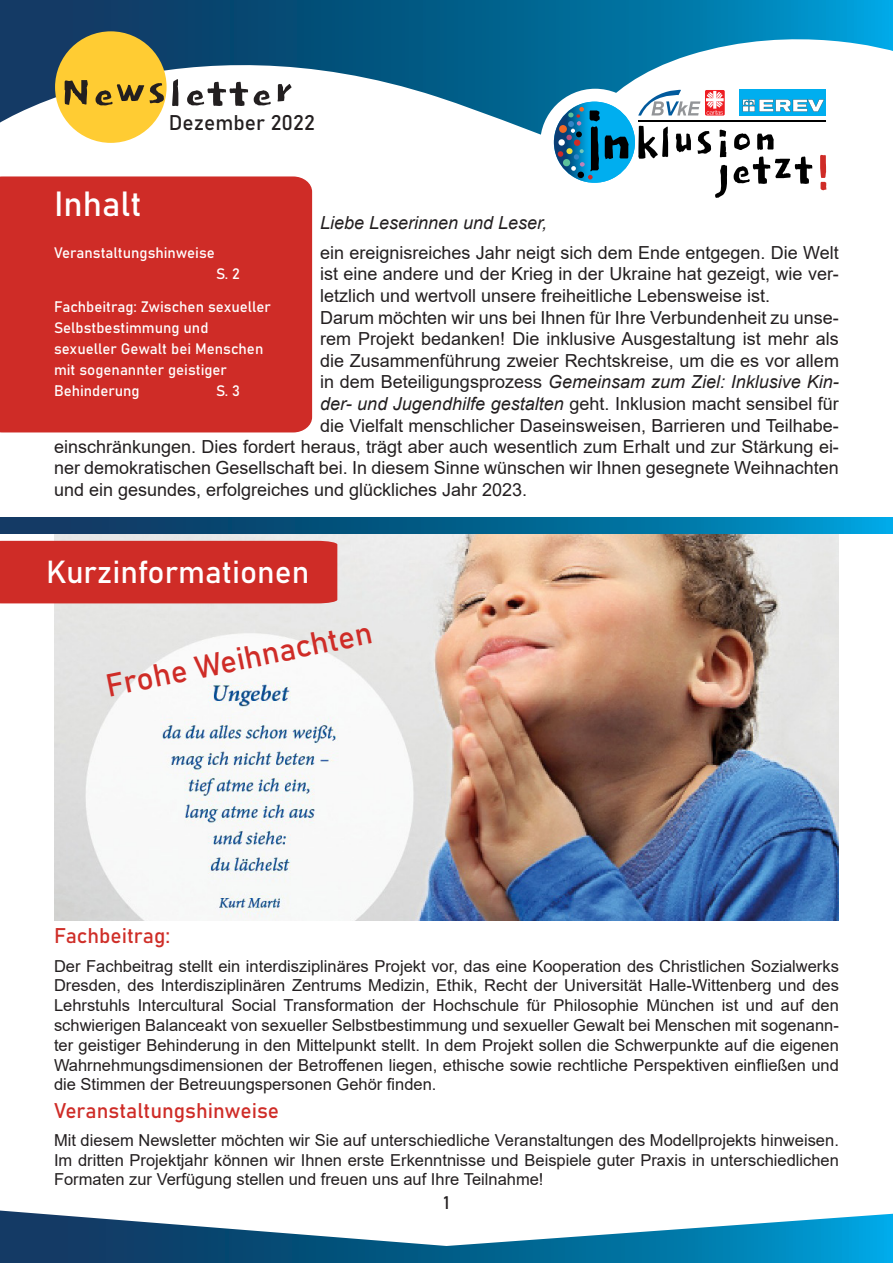
<style>
.page{position:relative;width:893px;height:1263px;background:#fff}
.page>*{position:absolute;margin:0;border:0;box-sizing:border-box;transform-origin:0 0}
.t1{font:34.5px "Bahnschrift";color:#fff}
.t2{font:31.5px "Bahnschrift";color:#fff}
.t3{font:31.5px "Bahnschrift";color:#cf2c27}
.t4{font:21px "Bahnschrift";color:#cf2c27}
.t5{font:21px "Bahnschrift";color:#231f20}
.t6{font:21px "Bahnschrift";color:#cf2e28}
.t7{font:18px/21.6px "Arial";color:#231f20;text-align:justify}
.t8{font:italic 18px "Arial";color:#231f20}
.t9{font:18px "Bahnschrift";color:#231f20}
.t10{font:16.5px/19.8px "Arial";color:#231f20;text-align:justify}
.t11{font:15px/21px "Bahnschrift";color:#fff}
.s1{font-style:normal}
.s2{font-style:italic}
</style>
<div class="page">
<img style="left:54px;top:533px;width:785px;height:388px">
<svg style="left:0;top:0;width:893px;height:148px"></svg>
<div style="left:540px;top:89px;width:110px;height:110px;background:#fff;border-radius:50%"></div>
<div style="left:55px;top:31px;width:112px;height:112px;background:#fc3;border-radius:50%"></div>
<img style="left:554px;top:102px;width:81px;height:81px;border-radius:41px">
<hr style="left:639px;top:120px;width:187px;height:2px;background:#000">
<svg style="left:638px;top:126px;width:30px;height:33px"></svg>
<svg style="left:676px;top:133px;width:15px;height:19px"></svg>
<svg style="left:697px;top:131px;width:14px;height:23px"></svg>
<svg style="left:720px;top:130px;width:6px;height:27px"></svg>
<svg style="left:734px;top:133px;width:16px;height:17px"></svg>
<svg style="left:757px;top:134px;width:17px;height:16px"></svg>
<svg style="left:734px;top:156px;width:78px;height:28px"></svg>
<svg style="left:715px;top:165px;width:12px;height:33px"></svg>
<svg style="left:820px;top:155px;width:6px;height:35px"></svg>
<svg style="left:558px;top:107px;width:71px;height:72px;background:#2482aa"></svg>
<svg style="left:638px;top:90px;width:87px;height:26px"></svg>
<div style="left:740px;top:90px;width:86px;height:26px;background:#00aeef"></div>
<svg style="left:743px;top:99px;width:81px;height:13px"></svg>
<svg style="left:65px;top:79px;width:227px;height:27px"></svg>
<svg style="left:0;top:1210px;width:893px;height:53px"></svg>
<div style="left:0;top:176px;width:312px;height:256px;background:#cf2c27"></div>
<div style="left:0;top:541px;width:337px;height:62px;background:#cf2c27"></div>
<svg style="left:0;top:517px;width:893px;height:16px;background:#04618f"></svg>
<p class="t5" style="left:169px;top:107px;width:148px">Dezember 2022</p>
<p class="t1" style="left:54px;top:177px;width:89px">Inhalt</p>
<p class="t8" style="left:320px;top:211px;width:229px">Liebe Leserinnen und Leser,</p>
<p class="t7" style="left:320px;top:242px;width:520px">ein ereignisreiches Jahr neigt sich dem Ende entgegen. Die Welt ist eine andere und der Krieg in der Ukraine hat gezeigt, wie ver&shy;letzlich und wertvoll unsere freiheitliche Lebensweise ist.</p>
<p class="t7" style="left:320px;top:306px;width:520px">Darum möchten wir uns bei Ihnen für Ihre Verbundenheit zu unse-</p>
<p class="t7" style="left:320px;top:328px;width:520px">rem Projekt bedanken! Die inklusive Ausgestaltung ist mehr als</p>
<p class="t7" style="left:320px;top:350px;width:520px">die Zusammenführung zweier Rechtskreise, um die es vor allem</p>
<p class="t8" style="left:320px;top:370px;width:520px"><span class="s1">in dem Beteiligungsprozess</span> Gemeinsam zum Ziel: Inklusive Kin-</p>
<p class="t7" style="left:320px;top:393px;width:520px"><span class="s2">der- und Jugendhilfe gestalten</span> geht. Inklusion macht sensibel für</p>
<p class="t7" style="left:320px;top:414px;width:520px">die Vielfalt menschlicher Daseinsweisen, Barrieren und Teilhabe-</p>
<p class="t7" style="left:54px;top:435px;width:786px">einschränkungen. Dies fordert heraus, trägt aber auch wesentlich zum Erhalt und zur Stärkung ei-</p>
<p class="t7" style="left:54px;top:457px;width:786px">ner demokratischen Gesellschaft bei. In diesem Sinne wünschen wir Ihnen gesegnete Weihnachten</p>
<p class="t7" style="left:54px;top:478px;width:475px">und ein gesundes, erfolgreiches und glückliches Jahr 2023.</p>
<p class="t11" style="left:54px;top:241px;width:162px">Veranstaltungshinweise</p>
<p class="t11" style="left:216px;top:262px;width:25px">S. 2</p>
<p class="t11" style="left:54px;top:295px;width:218px">Fachbeitrag: Zwischen sexueller<br>Selbstbestimmung und sexueller Gewalt bei Menschen mit sogenannter geistiger<br>Behinderung</p>
<p class="t11" style="left:216px;top:379px;width:26px">S. 3</p>
<p class="t2" style="left:46px;top:548px;width:265px">Kurzinformationen</p>
<p class="t3" style="left:102px;top:661px;width:272px;rotate:-11deg">Frohe Weihnachten</p>
<p class="t6" style="left:54px;top:920px;width:118px">Fachbeitrag:</p>
<p class="t10" style="left:54px;top:956px;width:786px">Der Fachbeitrag stellt ein interdisziplinäres Projekt vor, das eine Kooperation des Christlichen Sozialwerks Dresden, des Interdisziplinären Zentrums Medizin, Ethik, Recht der Universität Halle-Wittenberg und des Lehrstuhls Intercultural Social Transformation der Hochschule für Philosophie München ist und auf den schwierigen Balanceakt von sexueller Selbstbestimmung und sexueller Gewalt bei Menschen mit sogenann&shy;ter geistiger Behinderung in den Mittelpunkt stellt. In dem Projekt sollen die Schwerpunkte auf die eigenen Wahrnehmungsdimensionen der Betroffenen liegen, ethische sowie rechtliche Perspektiven einfließen und die Stimmen der Betreuungspersonen Gehör finden.</p>
<p class="t4" style="left:54px;top:1095px;width:227px">Veranstaltungshinweise</p>
<p class="t10" style="left:54px;top:1131px;width:786px">Mit diesem Newsletter möchten wir Sie auf unterschiedliche Veranstaltungen des Modellprojekts hinweisen.<br>Im dritten Projektjahr können wir Ihnen erste Erkenntnisse und Beispiele guter Praxis in unterschiedlichen Formaten zur Verfügung stellen und freuen uns auf Ihre Teilnahme!</p>
<p class="t9" style="left:443px;top:1189px;width:7px">1</p>
</div>
